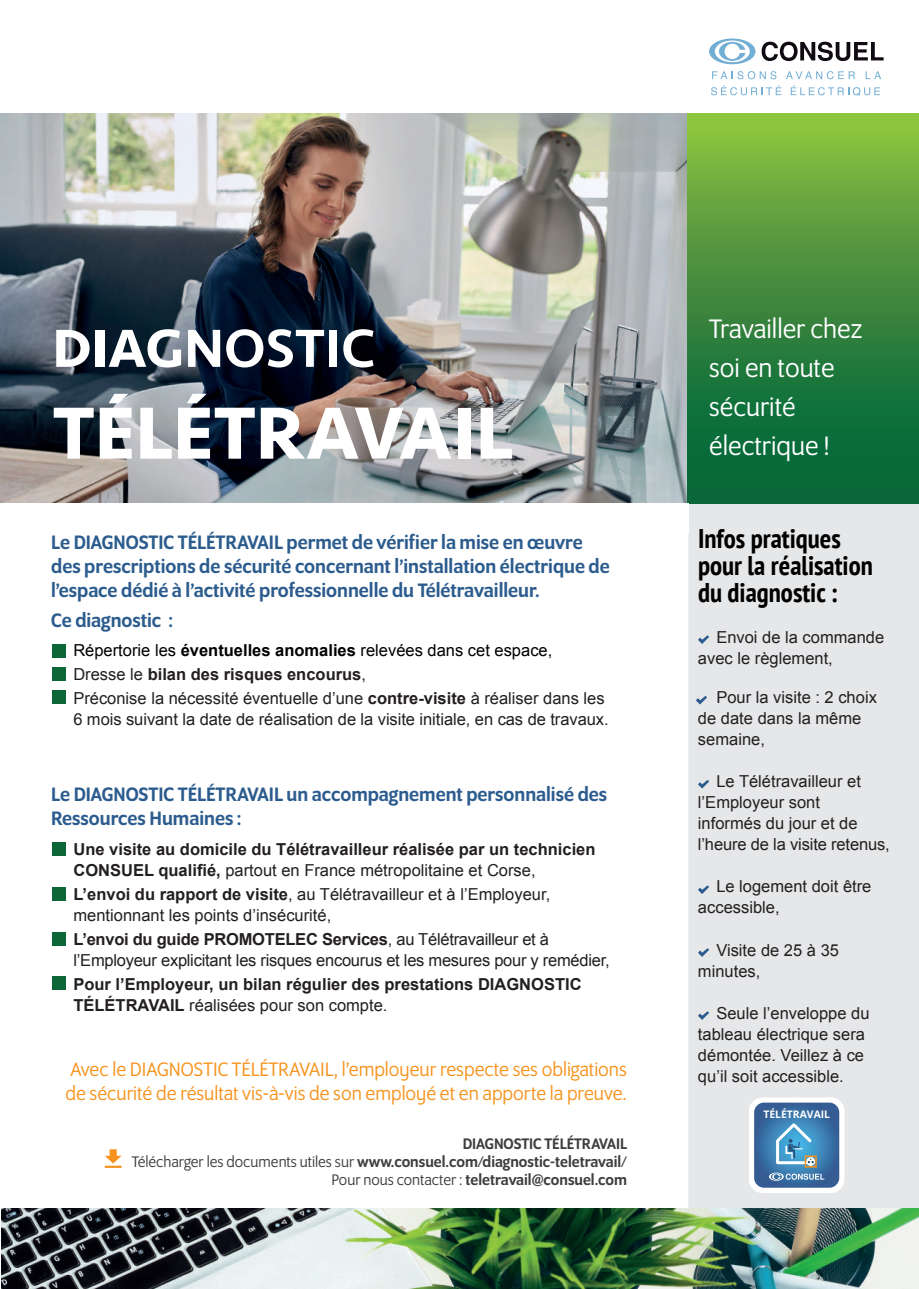
<style>
.page{position:relative;width:919px;height:1289px;background:#fff}
.page>*{position:absolute;margin:0;border:0;box-sizing:border-box;transform-origin:0 0}
.t1{font:700 76.5px "Seravek";color:#fff}
.t2{font:500 55.5px "Seravek";color:#fff}
.t3{font:28.95px/39px "Program OT";color:#fff}
.t4{font:700 condensed 27px/27px "PT Sans";color:#000}
.t5{font:500 21px/24px "Program OT";color:#2c5c8e}
.t6{font:21px/24px "Program OT";color:#f7931d}
.t7{font:16.5px/21px "Arial";color:#231f20}
.t8{font:700 16.5px/21px "Arial";color:#231f20}
.t9{font:500 16.5px/18px "Program OT";color:#3e3e3f;text-align:right}
.t10{font:700 10.35px "Open Sans";color:#fff}
.s1{font-weight:700}
.s2{color:#000}
.s3{font-weight:700;color:#000}
.s4{font-weight:400}
</style>
<div class="page">
<svg style="left:105px;top:1149px;width:17px;height:18px"></svg>
<div style="left:52px;top:644px;width:14px;height:14px;background:#0c6638"></div>
<div style="left:52px;top:666px;width:14px;height:14px;background:#0c6638"></div>
<div style="left:52px;top:690px;width:14px;height:14px;background:#0c6638"></div>
<div style="left:688px;top:503px;width:230px;height:705px;background:#e6e7e9"></div>
<img style="left:1px;top:1208px;width:917px;height:80px">
<img style="left:0;top:113px;width:688px;height:390px">
<div style="left:688px;top:113px;width:230px;height:390px;background:linear-gradient(to bottom,#8abd41,#005a39)"></div>
<div style="left:52px;top:841px;width:14px;height:14px;background:#0c6638"></div>
<div style="left:52px;top:931px;width:14px;height:14px;background:#0c6638"></div>
<div style="left:52px;top:886px;width:14px;height:14px;background:#0c6638"></div>
<div style="left:52px;top:976px;width:14px;height:13px;background:#0c6638"></div>
<svg style="left:697px;top:635px;width:12px;height:9px"></svg>
<svg style="left:695px;top:695px;width:12px;height:9px"></svg>
<svg style="left:697px;top:779px;width:12px;height:9px"></svg>
<svg style="left:697px;top:885px;width:12px;height:9px"></svg>
<svg style="left:697px;top:948px;width:12px;height:8px"></svg>
<svg style="left:697px;top:1011px;width:12px;height:8px"></svg>
<div style="left:748px;top:1097px;width:96px;height:95px;background:#fff;border-radius:14px"></div>
<svg style="left:754px;top:1102px;width:85px;height:85px;background:#4d82b0"></svg>
<svg style="left:709px;top:38px;width:46px;height:26px"></svg>
<svg style="left:761px;top:42px;width:122px;height:19px"></svg>
<svg style="left:712px;top:71px;width:64px;height:8px"></svg>
<svg style="left:786px;top:71px;width:68px;height:8px"></svg>
<svg style="left:865px;top:71px;width:16px;height:8px"></svg>
<svg style="left:711px;top:85px;width:70px;height:10px"></svg>
<svg style="left:790px;top:85px;width:90px;height:11px"></svg>
<h2 class="t2" style="left:53px;top:314px;width:324px"><span class="s1">DIAG</span>NOSTIC</h2>
<h1 class="t1" style="left:53px;top:372px;width:462px">TÉLÉTRAVAIL</h1>
<p class="t5" style="left:51px;top:530px;width:560px">Le DIAGNOSTIC TÉLÉTRAVAIL permet de vérifier la mise en œuvre des prescriptions de sécurité concernant l’installation électrique de l’espace dédié à l’activité professionnelle du Télétravailleur.</p>
<p class="t5" style="left:51px;top:608px;width:123px">Ce diagnostic :</p>
<p class="t7" style="left:73px;top:638px;width:532px;line-height:24px"><span class="s2">Répertorie les</span> <span class="s3">éventuelles anomalies</span> <span class="s2">relevées dans cet espace,<br></span>Dresse le <span class="s1">bilan des risques encourus</span>,<br>Préconise la nécessité éventuelle d’une <span class="s1">contre-visite</span> à réaliser dans les</p>
<p class="t7" style="left:73px;top:708px;width:537px">6 mois suivant la date de réalisation de la visite initiale, en cas de travaux.</p>
<p class="t5" style="left:51px;top:782px;width:557px">Le DIAGNOSTIC TÉLÉTRAVAIL un accompagnement personnalisé des<br>Ressources Humaines :</p>
<p class="t8" style="left:73px;top:839px;width:523px">Une visite au domicile du Télétravailleur réalisée par un technicien<br>CONSUEL qualifié, <span class="s4">partout en France métropolitaine et Corse,</span></p>
<p class="t7" style="left:73px;top:884px;width:478px"><span class="s1">L’envoi du rapport de visite</span>, au Télétravailleur et à l’Employeur, mentionnant les points d’insécurité,</p>
<p class="t7" style="left:73px;top:929px;width:537px"><span class="s1">L’envoi du guide PROMOTELEC Services</span>, au Télétravailleur et à l’Employeur explicitant les risques encourus et les mesures pour y remédier,</p>
<p class="t8" style="left:73px;top:974px;width:509px">Pour l’Employeur, un bilan régulier des prestations DIAGNOSTIC<br>TÉLÉTRAVAIL <span class="s4">réalisées pour son compte.</span></p>
<p class="t6" style="left:65px;top:1056px;width:563px">Avec le DIAGNOSTIC TÉLÉTRAVAIL, l’employeur respecte ses obligations de sécurité de résultat vis-à-vis de son employé et en apporte la preuve.</p>
<p class="t9" style="left:132px;top:1134px;width:496px">DIAGNOSTIC TÉLÉTRAVAIL<br><span class="s4">Télécharger les documents utiles sur</span> www.consuel.com/diagnostic-teletravail/<br><span class="s4">Pour nous contacter :</span> teletravail@consuel.com</p>
<h3 class="t3" style="left:709px;top:308px;width:155px">Travailler chez soi en toute sécurité électrique !</h3>
<h3 class="t4" style="left:698px;top:525px;width:176px">Infos pratiques pour la réalisation du diagnostic :</h3>
<p class="t7" style="left:698px;top:627px;width:188px;text-indent:18px">Envoi de la commande avec le règlement,</p>
<p class="t7" style="left:698px;top:687px;width:180px;text-indent:18px">Pour la visite : 2 choix de date dans la même semaine,</p>
<p class="t7" style="left:698px;top:771px;width:193px;text-indent:18px">Le Télétravailleur et l’Employeur sont<br>informés du jour et de l’heure de la visite retenus,</p>
<p class="t7" style="left:698px;top:876px;width:175px;text-indent:18px">Le logement doit être accessible,</p>
<p class="t7" style="left:698px;top:939px;width:142px;text-indent:18px">Visite de 25 à 35 minutes,</p>
<p class="t7" style="left:698px;top:1002px;width:173px;text-indent:18px">Seule l’enveloppe du tableau électrique sera démontée. Veillez à ce qu’il soit accessible.</p>
<p class="t10" style="left:763px;top:1107px;width:68px">TÉLÉTRAVAIL</p>
</div>
